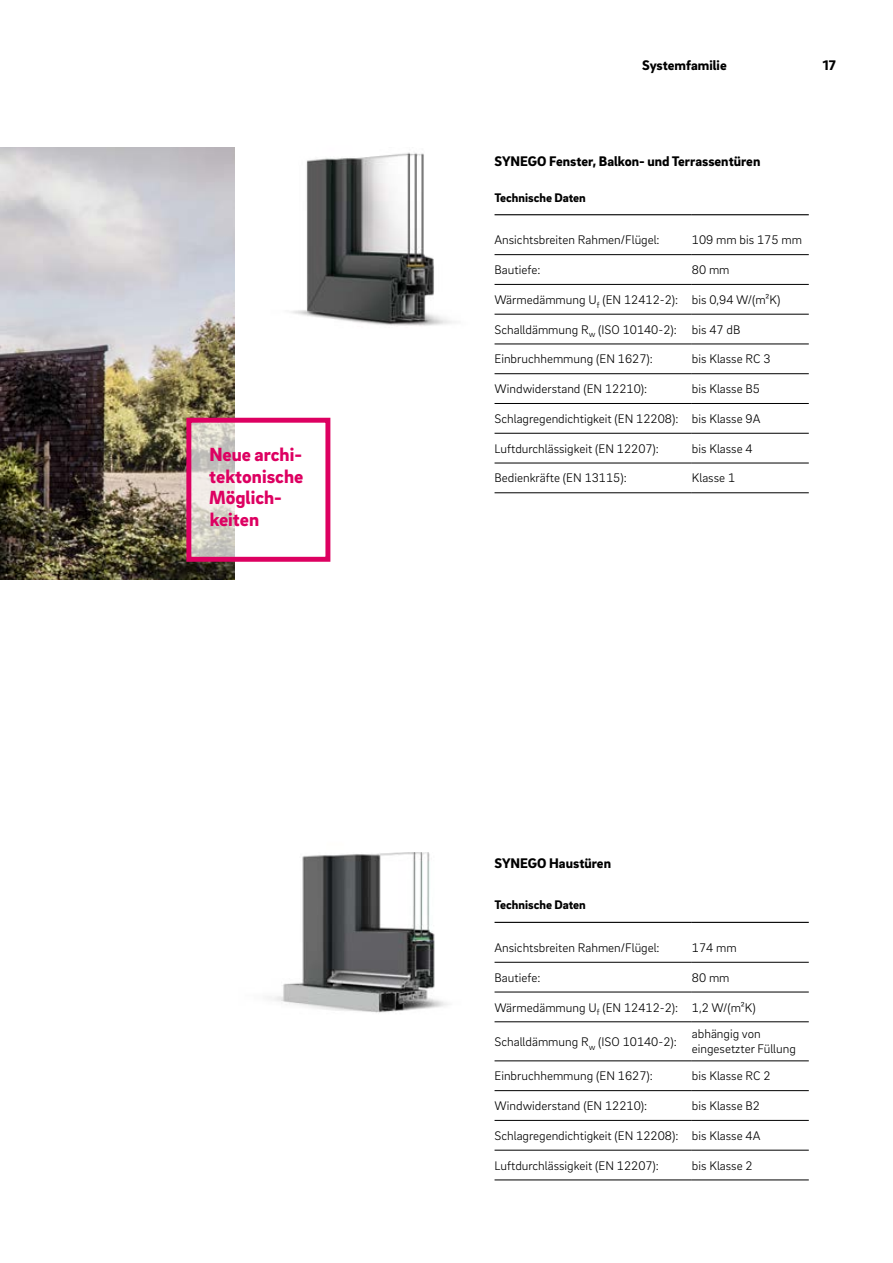
<style>
.page{position:relative;width:893px;height:1263px;background:#fff}
.page>*{position:absolute;margin:0;border:0;box-sizing:border-box;transform-origin:0 0}
.t1{font:900 19.5px/21.5px "Brix Sans";color:#dd0061}
.t2{font:900 14.25px "Brix Sans";color:#000}
.t3{font:300 12.75px/15px "Brix Sans";color:#000}
.t4{font:900 12.75px "Brix Sans";color:#000}
</style>
<div class="page">
<img style="left:291px;top:152px;width:161px;height:174px">
<img style="left:0;top:148px;width:234px;height:432px">
<svg style="left:192px;top:424px;width:43px;height:132px;background:#d7d4cd"></svg>
<div style="left:186px;top:418px;width:144px;height:144px;border:5px solid #dd0061"></div>
<hr style="left:495px;top:254px;width:197px;height:1px;background:#000">
<hr style="left:692px;top:254px;width:117px;height:1px;background:#000">
<hr style="left:495px;top:284px;width:197px;height:1px;background:#000">
<hr style="left:692px;top:284px;width:117px;height:1px;background:#000">
<hr style="left:495px;top:314px;width:197px;height:1px;background:#000">
<hr style="left:692px;top:314px;width:117px;height:1px;background:#000">
<hr style="left:495px;top:344px;width:197px;height:1px;background:#000">
<hr style="left:692px;top:344px;width:117px;height:1px;background:#000">
<hr style="left:495px;top:373px;width:197px;height:1px;background:#000">
<hr style="left:692px;top:373px;width:117px;height:1px;background:#000">
<hr style="left:495px;top:214px;width:197px;height:1px;background:#000">
<hr style="left:692px;top:214px;width:117px;height:1px;background:#000">
<hr style="left:495px;top:403px;width:197px;height:1px;background:#000">
<hr style="left:692px;top:403px;width:117px;height:1px;background:#000">
<hr style="left:495px;top:433px;width:197px;height:1px;background:#000">
<hr style="left:692px;top:433px;width:117px;height:1px;background:#000">
<hr style="left:495px;top:463px;width:197px;height:1px;background:#000">
<hr style="left:692px;top:463px;width:117px;height:1px;background:#000">
<hr style="left:495px;top:492px;width:197px;height:1px;background:#000">
<hr style="left:692px;top:492px;width:117px;height:1px;background:#000">
<hr style="left:495px;top:962px;width:197px;height:1px;background:#000">
<hr style="left:692px;top:962px;width:117px;height:1px;background:#000">
<hr style="left:495px;top:992px;width:197px;height:1px;background:#000">
<hr style="left:692px;top:992px;width:117px;height:1px;background:#000">
<hr style="left:495px;top:1021px;width:197px;height:1px;background:#000">
<hr style="left:692px;top:1021px;width:117px;height:1px;background:#000">
<hr style="left:495px;top:1060px;width:197px;height:1px;background:#000">
<hr style="left:692px;top:1060px;width:117px;height:1px;background:#000">
<hr style="left:495px;top:1090px;width:197px;height:1px;background:#000">
<hr style="left:692px;top:1090px;width:117px;height:1px;background:#000">
<hr style="left:495px;top:922px;width:197px;height:1px;background:#000">
<hr style="left:692px;top:922px;width:117px;height:1px;background:#000">
<hr style="left:495px;top:1120px;width:197px;height:1px;background:#000">
<hr style="left:692px;top:1120px;width:117px;height:1px;background:#000">
<hr style="left:495px;top:1150px;width:197px;height:1px;background:#000">
<hr style="left:692px;top:1150px;width:117px;height:1px;background:#000">
<hr style="left:495px;top:1180px;width:197px;height:1px;background:#000">
<hr style="left:692px;top:1180px;width:117px;height:1px;background:#000">
<img style="left:269px;top:852px;width:179px;height:161px">
<h1 class="t1" style="left:209px;top:443px;width:96px">Neue archi&shy;tektonische<br>Möglich&shy;keiten</h1>
<p class="t2" style="left:642px;top:56px;width:86px">Systemfamilie</p>
<p class="t2" style="left:823px;top:56px;width:14px">17</p>
<p class="t2" style="left:495px;top:151px;width:267px">SYNEGO Fenster, Balkon- und Terrassentüren</p>
<p class="t4" style="left:495px;top:189px;width:93px">Technische Daten</p>
<p class="t3" style="left:495px;top:232px;width:167px">Ansichtsbreiten Rahmen/Flügel:</p>
<p class="t3" style="left:692px;top:232px;width:112px">109 mm bis 175 mm</p>
<p class="t3" style="left:495px;top:262px;width:47px">Bautiefe:</p>
<p class="t3" style="left:692px;top:262px;width:39px">80 mm</p>
<p class="t3" style="left:495px;top:292px;width:287px">Wärmedämmung U<sub>f</sub> (EN 12412-2): bis 0,94 W/(m²K)</p>
<p class="t3" style="left:495px;top:321px;width:247px">Schalldämmung R<sub>w</sub> (ISO 10140-2): bis 47 dB</p>
<p class="t3" style="left:495px;top:351px;width:160px">Einbruchhemmung (EN 1627):</p>
<p class="t3" style="left:692px;top:351px;width:80px">bis Klasse RC 3</p>
<p class="t3" style="left:495px;top:381px;width:154px">Windwiderstand (EN 12210):</p>
<p class="t3" style="left:692px;top:381px;width:70px">bis Klasse B5</p>
<p class="t3" style="left:495px;top:411px;width:267px">Schlagregendichtigkeit (EN 12208): bis Klasse 9A</p>
<p class="t3" style="left:495px;top:440px;width:166px">Luftdurchlässigkeit (EN 12207):</p>
<p class="t3" style="left:692px;top:440px;width:62px">bis Klasse 4</p>
<p class="t3" style="left:495px;top:470px;width:134px">Bedienkräfte (EN 13115):</p>
<p class="t3" style="left:692px;top:470px;width:45px">Klasse 1</p>
<p class="t2" style="left:495px;top:853px;width:118px">SYNEGO Haustüren</p>
<p class="t4" style="left:495px;top:896px;width:93px">Technische Daten</p>
<p class="t3" style="left:495px;top:940px;width:167px">Ansichtsbreiten Rahmen/Flügel:</p>
<p class="t3" style="left:692px;top:940px;width:46px">174 mm</p>
<p class="t3" style="left:495px;top:969px;width:47px">Bautiefe:</p>
<p class="t3" style="left:692px;top:969px;width:39px">80 mm</p>
<p class="t3" style="left:495px;top:999px;width:263px">Wärmedämmung U<sub>f</sub> (EN 12412-2): 1,2 W/(m²K)</p>
<p class="t3" style="left:495px;top:1034px;width:184px">Schalldämmung R<sub>w</sub> (ISO 10140-2):</p>
<p class="t3" style="left:692px;top:1026px;width:106px">abhängig von eingesetzter Füllung</p>
<p class="t3" style="left:495px;top:1068px;width:160px">Einbruchhemmung (EN 1627):</p>
<p class="t3" style="left:692px;top:1068px;width:80px">bis Klasse RC 2</p>
<p class="t3" style="left:495px;top:1098px;width:154px">Windwiderstand (EN 12210):</p>
<p class="t3" style="left:692px;top:1098px;width:70px">bis Klasse B2</p>
<p class="t3" style="left:495px;top:1127px;width:267px">Schlagregendichtigkeit (EN 12208): bis Klasse 4A</p>
<p class="t3" style="left:495px;top:1157px;width:166px">Luftdurchlässigkeit (EN 12207):</p>
<p class="t3" style="left:692px;top:1157px;width:62px">bis Klasse 2</p>
</div>
